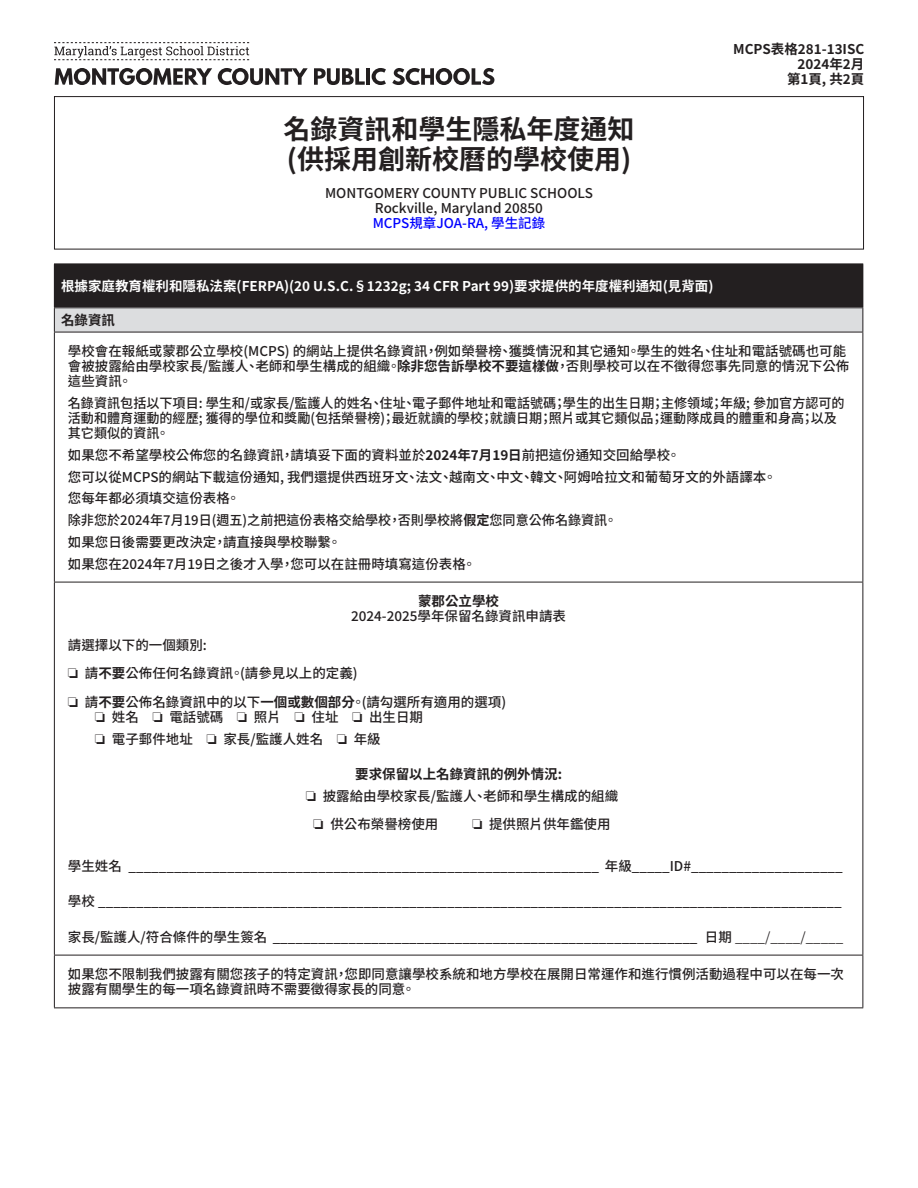
<style>
.page{position:relative;width:918px;height:1188px;background:#fff}
.page>*{position:absolute;margin:0;border:0;box-sizing:border-box;transform-origin:0 0}
.t1{font:700 27px/30px "Source Han Sans TW";color:#231f20}
.t2{font:500 13.5px/15px "Source Han Sans TW";color:#231f20}
.t3{font:700 13.5px "Source Han Sans TW";color:#fff}
.t4{font:700 13.5px/15px "Source Han Sans TW";color:#231f20;text-align:right}
.t5{font:500 13.5px "Source Han Sans TW";color:#00f}
.s1{font-weight:400}
.s2{font-weight:700}
</style>
<div class="page">
<div style="left:54px;top:264px;width:809px;height:44px;background:#231f20"></div>
<div style="left:54px;top:308px;width:809px;height:24px;background:#dcdddf"></div>
<svg style="left:54px;top:308px;width:1px;height:24px"></svg>
<svg style="left:862px;top:308px;width:1px;height:24px"></svg>
<hr style="left:54px;top:332px;width:809px;height:1px;background:#231f20">
<hr style="left:54px;top:332px;width:1px;height:250px;background:#231f20">
<hr style="left:862px;top:332px;width:1px;height:250px;background:#231f20">
<hr style="left:54px;top:582px;width:809px;height:1px;background:#231f20">
<hr style="left:54px;top:582px;width:1px;height:373px;background:#231f20">
<hr style="left:862px;top:582px;width:1px;height:373px;background:#231f20">
<hr style="left:54px;top:955px;width:809px;height:1px;background:#231f20">
<hr style="left:54px;top:955px;width:1px;height:52px;background:#231f20">
<hr style="left:862px;top:955px;width:1px;height:52px;background:#231f20">
<hr style="left:54px;top:1007px;width:809px;height:1px;background:#231f20">
<div style="left:54px;top:96px;width:810px;height:153px;border:1px solid #231f20"></div>
<svg style="left:55px;top:68px;width:157px;height:17px"></svg>
<svg style="left:218px;top:68px;width:90px;height:17px"></svg>
<svg style="left:314px;top:68px;width:51px;height:17px"></svg>
<hr style="left:366px;top:68px;width:4px;height:17px;background:#231f20">
<svg style="left:372px;top:68px;width:14px;height:17px"></svg>
<svg style="left:392px;top:68px;width:102px;height:17px"></svg>
<svg style="left:54px;top:42px;width:195px;height:18px"></svg>
<h1 class="t1" style="left:284px;top:115px;width:352px">名錄資訊和學生隱私年度通知(供採用創新校曆的學校使用)</h1>
<p class="t2" style="left:325px;top:186px;width:269px;text-align:center">MONTGOMERY COUNTY PUBLIC SCHOOLS<br>Rockville, Maryland 20850</p>
<p class="t5" style="left:373px;top:215px;width:174px">MCPS規章JOA-RA, 學生記錄</p>
<p class="t4" style="left:733px;top:42px;width:133px">MCPS表格281-13ISC<br>2024年2月<br>第1頁, 共2頁</p>
<p class="t3" style="left:61px;top:279px;width:654px">根據家庭教育權利和隱私法案(FERPA)(20 U.S.C.§1232g; 34 CFR Part 99)要求提供的年度權利通知(見背面)</p>
<p class="t4" style="left:61px;top:313px;width:55px">名錄資訊</p>
<p class="t2" style="left:68px;top:344px;width:783px">學校會在報紙或蒙郡公立學校(MCPS) 的網站上提供名錄資訊，例如榮譽榜、獲獎情況和其它通知<span class="s1">。</span>學生的姓名、住址和電話號碼也可能會被披露給由學校家長/監護人、老師和學生構成的組織<span class="s1">。</span><span class="s2">除非您告訴學校不要這樣做</span>，否則學校可以在不徵得您事先同意的情況下公佈這些資訊<span class="s1">。</span></p>
<p class="t2" style="left:68px;top:396px;width:778px">名錄資訊包括以下項目: 學生和/或家長/監護人的姓名、住址、電子郵件地址和電話號碼；學生的出生日期；主修領域；年級; 參加官方認可的活動和體育運動的經歷; 獲得的學位和獎勵(包括榮譽榜)；最近就讀的學校；就讀日期；照片或其它類似品；運動隊成員的體重和身高；以及其它類似的資訊<span class="s1">。</span></p>
<p class="t2" style="left:68px;top:444px;width:710px;line-height:21.8px">如果您不希望學校公佈您的名錄資訊，請填妥下面的資料並於<span class="s2">2024年7月19日</span>前把這份通知交回給學校<span class="s1">。<br></span>您可以從MCPS的網站下載這份通知, 我們還提供西班牙文、法文、越南文、中文、韓文、阿姆哈拉文和葡萄牙文的外語譯本<span class="s1">。</span>您每年都必須填交這份表格<span class="s1">。<br></span>除非您於2024年7月19日(週五)之前把這份表格交給學校，否則學校將<span class="s2">假定</span>您同意公佈名錄資訊<span class="s1">。<br></span>如果您日後需要更改決定，請直接與學校聯繫<span class="s1">。<br></span>如果您在2024年7月19日之後才入學，您可以在註冊時填寫這份表格<span class="s1">。</span></p>
<p class="t4" style="left:418px;top:594px;width:82px">蒙郡公立學校</p>
<p class="t2" style="left:351px;top:609px;width:216px">2024-2025學年保留名錄資訊申請表</p>
<p class="t2" style="left:68px;top:638px;width:141px">請選擇以下的一個類別:</p>
<p class="t2" style="left:68px;top:666px;width:291px">□ 請<span class="s2">不要</span>公佈任何名錄資訊<span class="s1">。</span>(請參見以上的定義)</p>
<p class="t2" style="left:68px;top:695px;width:440px">□ 請<span class="s2">不要</span>公佈名錄資訊中的以下<span class="s2">一個或數個部分</span><span class="s1">。</span>(請勾選所有適用的選項)</p>
<p class="t2" style="left:95px;top:710px;width:330px">□ 姓名 □ 電話號碼 □ 照片 □ 住址 □ 出生日期</p>
<p class="t2" style="left:95px;top:731px;width:287px">□ 電子郵件地址 □ 家長/監護人姓名 □ 年級</p>
<p class="t4" style="left:355px;top:767px;width:208px">要求保留以上名錄資訊的例外情況:</p>
<p class="t2" style="left:306px;top:788px;width:314px">□ 披露給由學校家長/監護人、老師和學生構成的組織</p>
<p class="t2" style="left:313px;top:817px;width:127px">□ 供公布榮譽榜使用</p>
<p class="t2" style="left:472px;top:817px;width:140px">□ 提供照片供年鑑使用</p>
<p class="t2" style="left:68px;top:859px;width:776px">學生姓名 ______________________________________________________________ 年級_____ID#____________________</p>
<p class="t2" style="left:68px;top:894px;width:775px">學校 __________________________________________________________________________________________________</p>
<p class="t2" style="left:68px;top:929px;width:777px">家長/監護人/符合條件的學生簽名 ________________________________________________________ 日期 <span class="s1">____/____/_____</span></p>
<p class="t2" style="left:68px;top:967px;width:778px">如果您不限制我們披露有關您孩子的特定資訊，您即同意讓學校系統和地方學校在展開日常運作和進行慣例活動過程中可以在每一次披露有關學生的每一項名錄資訊時不需要徵得家長的同意<span class="s1">。</span></p>
</div>
